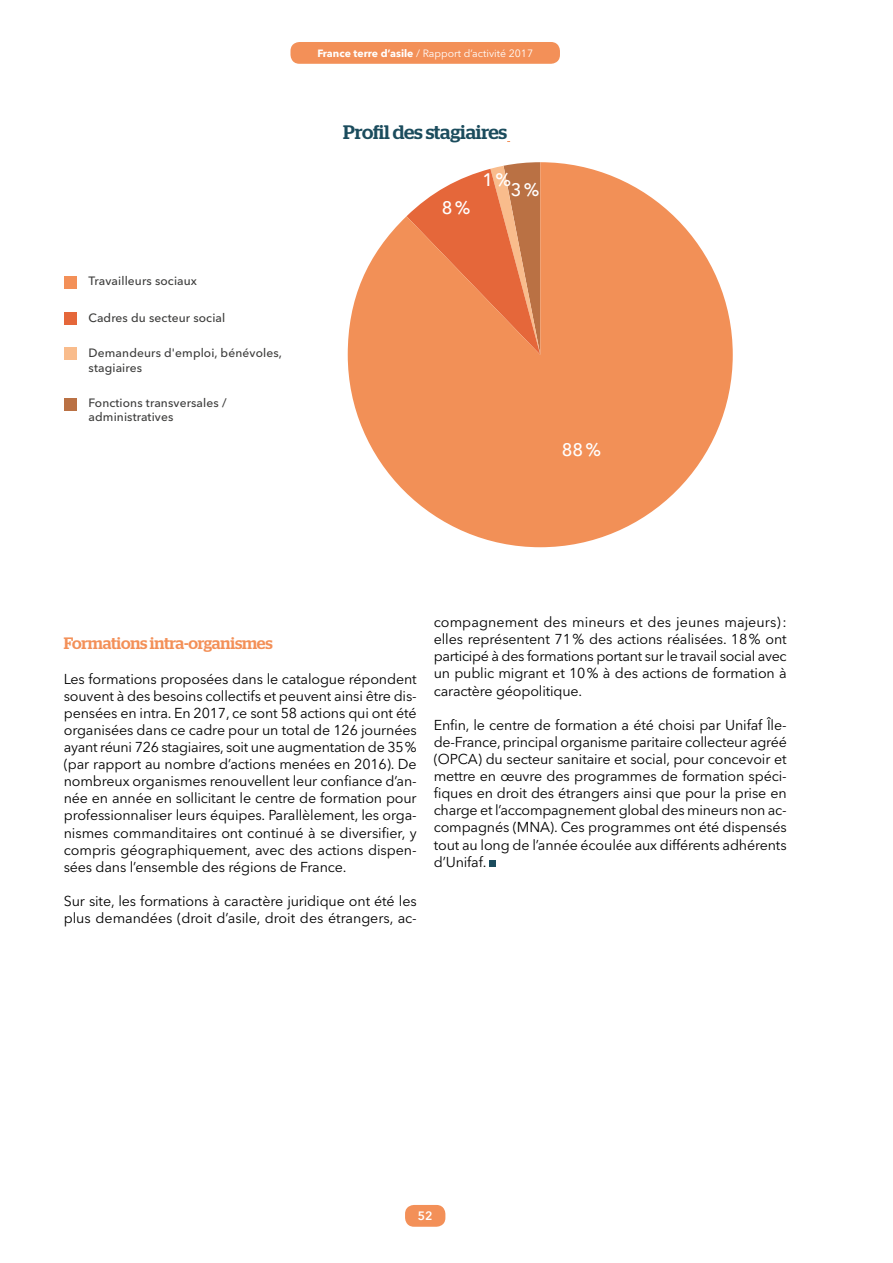
<style>
.page{position:relative;width:893px;height:1263px;background:#fff}
.page>*{position:absolute;margin:0;border:0;box-sizing:border-box;transform-origin:0 0}
.Texte_courant_JM{font:500 19.5px "Stag";letter-spacing:-.01em;color:#1b4c5d}
.t1{font:500 18px "Avenir Next LT Pro";color:#fff}
.Texte_courant_JM-2{font:500 16.5px "Stag";letter-spacing:-.015em;color:#f39058}
.Texte_courant_JM-3{font:14.25px/17.1px "Avenir Next LT Pro";letter-spacing:-.01em;color:#000;text-align:justify}
.t2{font:600 12.15px "Avenir Next LT Pro";color:#fff}
._9{font:500 12px/14.4px "Avenir Next LT Pro";letter-spacing:.01em;color:#3c3c3b}
.t3{font:10.5px "Avenir Next LT Pro";color:#fff}
.s1{font-weight:700}
</style>
<div class="page">
<div style="left:405px;top:1205px;width:40px;height:22px;background:#f39058;border-radius:9px"></div>
<svg style="left:348px;top:162px;width:385px;height:385px;fill:#f29057"></svg>
<div style="left:64px;top:312px;width:13px;height:13px;background:#e5673a"></div>
<div style="left:64px;top:276px;width:13px;height:12px;background:#f39058"></div>
<div style="left:64px;top:398px;width:13px;height:13px;background:#ba7144"></div>
<div style="left:64px;top:347px;width:13px;height:13px;background:#f9bc8c"></div>
<div style="left:489px;top:860px;width:7px;height:7px;background:#1b4c5d"></div>
<div style="left:290px;top:42px;width:270px;height:22px;background:#f39058;border-radius:9px"></div>
<p class="t3" style="left:317px;top:47px;width:217px"><span class="s1">France terre d’asile</span> / Rapport d’activité 2017</p>
<p class="Texte_courant_JM" style="left:343px;top:121px;width:165px">Profil des stagiaires</p>
<p class="_9" style="left:89px;top:274px;width:110px">Travailleurs sociaux</p>
<p class="_9" style="left:89px;top:311px;width:138px">Cadres du secteur social</p>
<p class="_9" style="left:89px;top:346px;width:195px">Demandeurs d'emploi, bénévoles, stagiaires</p>
<p class="_9" style="left:89px;top:395px;width:139px">Fonctions transversales / administratives</p>
<p class="t1" style="left:442px;top:197px;width:30px">8%</p>
<p class="t1" style="left:483px;top:169px;width:30px">1%</p>
<p class="t1" style="left:511px;top:179px;width:30px">3%</p>
<p class="t1" style="left:562px;top:439px;width:41px">88%</p>
<p class="Texte_courant_JM-2" style="left:64px;top:634px;width:211px">Formations intra-organismes</p>
<p class="Texte_courant_JM-3" style="left:64px;top:670px;width:354px">Les formations proposées dans le catalogue répondent souvent à des besoins collectifs et peuvent ainsi être dis&shy;pensées en intra. En 2017, ce sont 58 actions qui ont été</p>
<p class="Texte_courant_JM-3" style="left:64px;top:721px;width:354px">organisées dans ce cadre pour un total de 126 journées ayant réuni 726 stagiaires, soit une augmentation de 35% (par rapport au nombre d’actions menées en 2016). De nombreux organismes renouvellent leur confiance d’an&shy;née en année en sollicitant le centre de formation pour professionnaliser leurs équipes. Parallèlement, les orga&shy;nismes commanditaires ont continué à se diversifier, y compris géographiquement, avec des actions dispen&shy;sées dans l’ensemble des régions de France.</p>
<p class="Texte_courant_JM-3" style="left:64px;top:892px;width:354px">Sur site, les formations à caractère juridique ont été les plus demandées (droit d’asile, droit des étrangers, ac-</p>
<p class="Texte_courant_JM-3" style="left:434px;top:614px;width:354px">compagnement des mineurs et des jeunes majeurs): elles représentent 71% des actions réalisées. 18% ont participé à des formations portant sur le travail social avec un public migrant et 10% à des actions de formation à caractère géopolitique.</p>
<p class="Texte_courant_JM-3" style="left:434px;top:716px;width:355px">Enfin, le centre de formation a été choisi par Unifaf Île&shy;de-France, principal organisme paritaire collecteur agréé (OPCA) du secteur sanitaire et social, pour concevoir et mettre en œuvre des programmes de formation spéci&shy;fiques en droit des étrangers ainsi que pour la prise en charge et l’accompagnement global des mineurs non ac&shy;compagnés (MNA). Ces programmes ont été dispensés tout au long de l’année écoulée aux différents adhérents d’Unifaf.</p>
<p class="t2" style="left:418px;top:1209px;width:16px">52</p>
</div>
